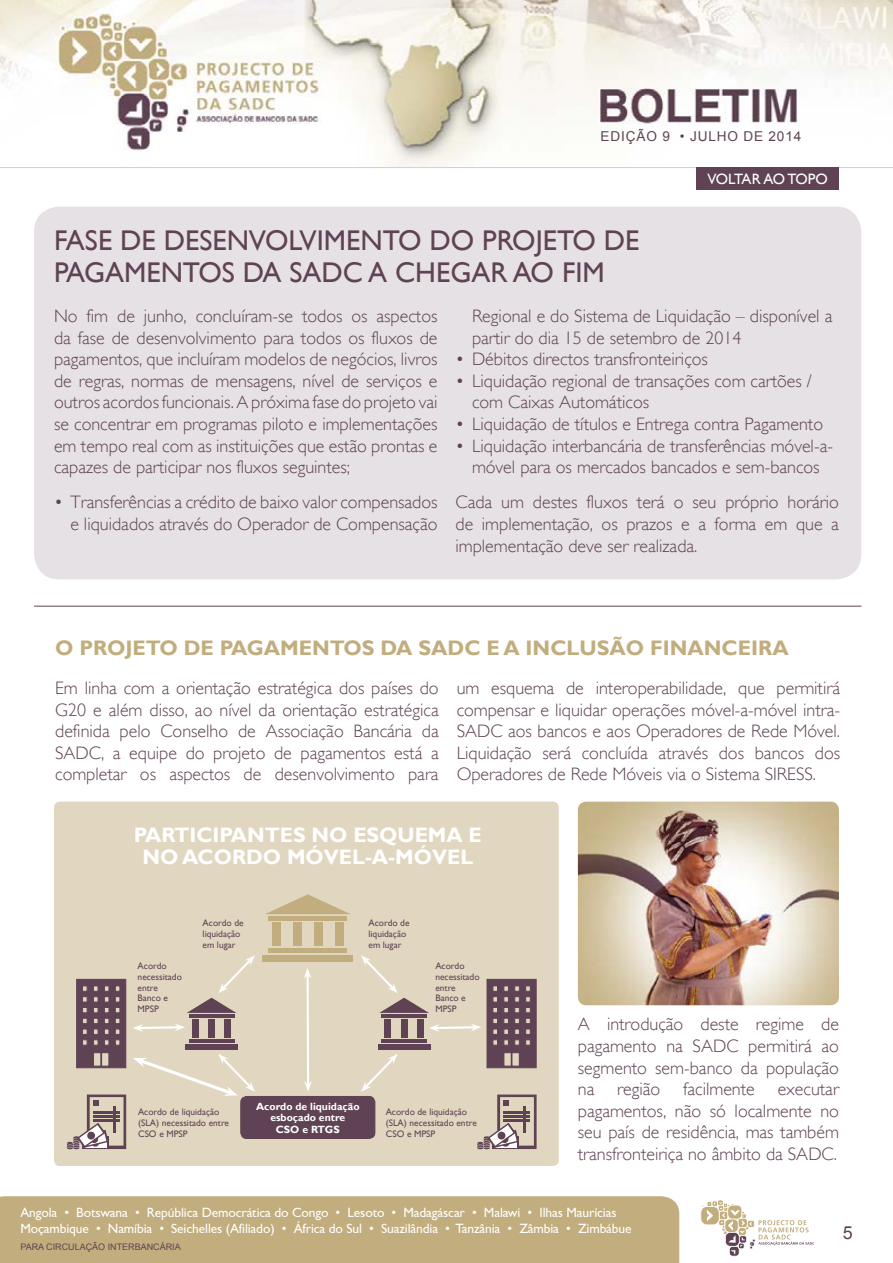
<style>
.page{position:relative;width:893px;height:1263px;background:#fff}
.page>*{position:absolute;margin:0;border:0;box-sizing:border-box;transform-origin:0 0}
.t1{font:28.5px/31.5px "Gill Sans";color:#5f4354}
.t2{font:700 21px "Gill Sans";color:#c1ad7d}
.t3{font:700 20.85px/21.9px "Gill Sans";color:#fff;text-align:center}
.t4{font:300 18px/21.6px "Gill Sans";color:#5f4354;text-align:justify}
.t5{font:18px "Arial";color:#5f4354}
.t6{font:15px "Gill Sans";letter-spacing:-.04em;color:#fff}
.t7{font:13.65px "Arial";letter-spacing:.06em;color:#5f4354}
.t8{font:13.5px/16.5px "Gill Sans";letter-spacing:-.01em;color:#fff}
.t9{font:700 10.5px/11.6px "Gill Sans";color:#fff;text-align:center}
.t10{font:9.45px/10.6px "Gill Sans";color:#5f4354}
.t11{font:9px "Arial";color:#5f4354}
</style>
<div class="page">
<img style="left:0;top:0;width:893px;height:167px">
<div style="left:0;top:1196px;width:679px;height:67px;background:#c1ad7d"></div>
<hr style="left:0;top:167px;width:893px;height:1px;background:#dccfb5">
<svg style="left:700px;top:1200px;width:114px;height:56px"></svg>
<div style="left:34px;top:207px;width:827px;height:372px;background:#e6e1e4;border-radius:26px"></div>
<hr style="left:34px;top:606px;width:827px;height:1px;background:#5f4354">
<div style="left:54px;top:802px;width:505px;height:364px;background:#e1d7c1;border-radius:6px"></div>
<svg style="left:76px;top:978px;width:51px;height:90px;background:#715863"></svg>
<svg style="left:304px;top:968px;width:8px;height:123px"></svg>
<svg style="left:133px;top:1024px;width:52px;height:8px"></svg>
<svg style="left:133px;top:1054px;width:122px;height:43px"></svg>
<div style="left:241px;top:1096px;width:134px;height:42px;background:#5f4354;border-radius:6px"></div>
<div style="left:240px;top:1096px;width:135px;height:43px;border:1px solid #5f4354;border-radius:6px"></div>
<svg style="left:67px;top:1094px;width:59px;height:55px"></svg>
<hr style="left:93px;top:1111px;width:26px;height:2px;background:#5f4354">
<hr style="left:93px;top:1115px;width:26px;height:3px;background:#5f4354">
<hr style="left:93px;top:1119px;width:26px;height:3px;background:#5f4354">
<hr style="left:113px;top:1106px;width:3px;height:26px;background:#5f4354">
<div style="left:185px;top:1044px;width:53px;height:5px;background:#5f4354"></div>
<div style="left:192px;top:1019px;width:7px;height:18px;background:#5f4354"></div>
<div style="left:208px;top:1019px;width:7px;height:18px;background:#5f4354"></div>
<div style="left:224px;top:1019px;width:7px;height:18px;background:#5f4354"></div>
<hr style="left:189px;top:1039px;width:45px;height:3px;background:#5f4354">
<hr style="left:189px;top:1015px;width:45px;height:3px;background:#5f4354">
<svg style="left:187px;top:955px;width:68px;height:58px"></svg>
<svg style="left:361px;top:955px;width:176px;height:194px"></svg>
<div style="left:262px;top:955px;width:91px;height:7px;background:#c1ad7d"></div>
<div style="left:272px;top:922px;width:9px;height:24px;background:#c1ad7d"></div>
<div style="left:293px;top:922px;width:9px;height:24px;background:#c1ad7d"></div>
<div style="left:314px;top:922px;width:9px;height:24px;background:#c1ad7d"></div>
<div style="left:335px;top:922px;width:9px;height:24px;background:#c1ad7d"></div>
<div style="left:269px;top:948px;width:78px;height:5px;background:#c1ad7d"></div>
<div style="left:269px;top:916px;width:78px;height:5px;background:#c1ad7d"></div>
<svg style="left:266px;top:894px;width:84px;height:20px"></svg>
<img style="left:578px;top:802px;width:261px;height:203px">
<div style="left:696px;top:167px;width:143px;height:23px;background:#5f4354"></div>
<p class="t7" style="left:601px;top:127px;width:202px">EDIÇÃO 9 • JULHO DE 2014</p>
<h1 class="t1" style="left:54px;top:226px;width:587px">FASE DE DESENVOLVIMENTO DO PROJETO DE<br>PAGAMENTOS DA SADC A CHEGAR AO FIM</h1>
<p class="t6" style="left:707px;top:170px;width:122px">VOLTAR AO TOPO</p>
<p class="t4" style="left:54px;top:305px;width:385px">No fim de junho, concluíram-se todos os aspectos da fase de desenvolvimento para todos os fluxos de pagamentos, que incluíram modelos de negócios, livros de regras, normas de mensagens, nível de serviços e outros acordos funcionais. A próxima fase do projeto vai se concentrar em programas piloto e implementações em tempo real com as instituições que estão prontas e capazes de participar nos fluxos seguintes;</p>
<p class="t4" style="left:54px;top:492px;width:385px;text-align:right">• Transferências a crédito de baixo valor compensados e liquidados através do Operador de Compensação</p>
<p class="t4" style="left:472px;top:305px;width:362px">Regional e do Sistema de Liquidação – disponível a partir do dia 15 de setembro de 2014</p>
<p class="t4" style="left:455px;top:349px;width:254px">• Débitos directos transfronteiriços</p>
<p class="t4" style="left:472px;top:370px;width:342px;text-indent:-17px">• Liquidação regional de transações com cartões / com Caixas Automáticos</p>
<p class="t4" style="left:455px;top:413px;width:369px">• Liquidação de títulos e Entrega contra Pagamento</p>
<p class="t4" style="left:455px;top:435px;width:379px;text-align:center">• Liquidação interbancária de transferências móvel-a&shy;móvel para os mercados bancados e sem-bancos</p>
<p class="t4" style="left:455px;top:492px;width:385px">Cada um destes fluxos terá o seu próprio horário de implementação, os prazos e a forma em que a implementação deve ser realizada.</p>
<p class="t2" style="left:55px;top:635px;width:735px">O PROJETO DE PAGAMENTOS DA SADC E A INCLUSÃO FINANCEIRA</p>
<p class="t4" style="left:55px;top:677px;width:385px">Em linha com a orientação estratégica dos países do G20 e além disso, ao nível da orientação estratégica definida pelo Conselho de Associação Bancária da SADC, a equipe do projeto de pagamentos está a completar os aspectos de desenvolvimento para</p>
<p class="t4" style="left:457px;top:677px;width:385px">um esquema de interoperabilidade, que permitirá compensar e liquidar operações móvel-a-móvel intra-SADC aos bancos e aos Operadores de Rede Móvel.<br>Liquidação será concluída através dos bancos dos Operadores de Rede Móveis via o Sistema SIRESS.</p>
<p class="t3" style="left:134px;top:825px;width:350px">PARTICIPANTES NO ESQUEMA E<br>NO ACORDO MÓVEL-A-MÓVEL</p>
<p class="t10" style="left:138px;top:961px;width:46px">Acordo necessitado entre<br>Banco e<br>MPSP</p>
<p class="t10" style="left:203px;top:918px;width:43px">Acordo de liquidação em lugar</p>
<p class="t10" style="left:368px;top:918px;width:43px">Acordo de liquidação em lugar</p>
<p class="t10" style="left:435px;top:961px;width:46px">Acordo necessitado entre<br>Banco e<br>MPSP</p>
<p class="t9" style="left:256px;top:1100px;width:105px">Acordo de liquidação esboçado entre<br>CSO e RTGS</p>
<p class="t10" style="left:138px;top:1107px;width:93px">Acordo de liquidação (SLA) necessitado entre<br>CSO e MPSP</p>
<p class="t10" style="left:386px;top:1107px;width:93px">Acordo de liquidação (SLA) necessitado entre<br>CSO e MPSP</p>
<p class="t4" style="left:578px;top:1014px;width:263px">A introdução deste regime de pagamento na SADC permitirá ao segmento sem-banco da população na</p>
<p class="t4" style="left:617px;top:1079px;width:45px">região</p>
<p class="t4" style="left:683px;top:1079px;width:73px">facilmente</p>
<p class="t4" style="left:578px;top:1079px;width:263px;text-indent:200px">executar pagamentos, não só localmente no seu país de residência, mas também transfronteiriça no âmbito da SADC.</p>
<p class="t8" style="left:20px;top:1204px;width:613px">Angola • Botswana • República Democrática do Congo • Lesoto • Madagáscar • Malawi • Ilhas Maurícias<br>Moçambique • Namíbia • Seichelles (Afiliado) • África do Sul • Suazilândia • Tanzânia • Zâmbia • Zimbábue</p>
<p class="t11" style="left:20px;top:1241px;width:162px">PARA CIRCULAÇÃO INTERBANCÁRIA</p>
<p class="t5" style="left:843px;top:1221px;width:12px">5</p>
</div>
